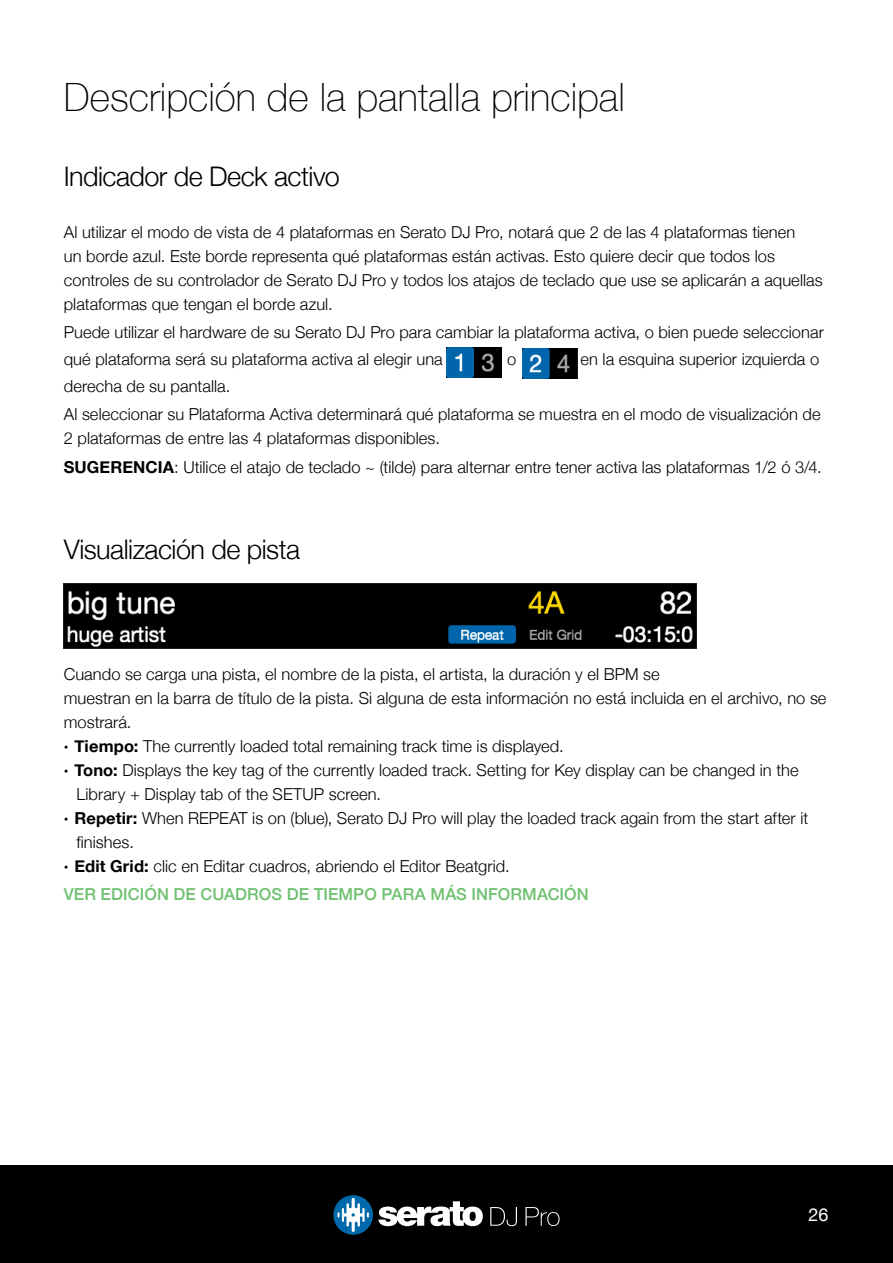
<style>
.page{position:relative;width:893px;height:1263px;background:#fff}
.page>*{position:absolute;margin:0;border:0;box-sizing:border-box;transform-origin:0 0}
.t1{font:100 39px "Helvetica Neue";color:#000}
.t2{font:300 27px "Helvetica Neue";letter-spacing:-.02em;color:#000}
.t3{font:18px "Helvetica Neue";color:#fff}
.t4{font:300 16.5px/24px "Helvetica Neue";letter-spacing:.005em;color:#000}
.s1{font-weight:700}
.s2{font-weight:700;font-size:13.5px}
.s3{font-weight:500;color:#6fc171}
</style>
<div class="page">
<div style="left:0;top:1165px;width:893px;height:98px;background:#000"></div>
<svg style="left:379px;top:1201px;width:104px;height:25px"></svg>
<svg style="left:333px;top:1195px;width:40px;height:40px"></svg>
<svg style="left:525px;top:1207px;width:35px;height:19px"></svg>
<svg style="left:490px;top:1207px;width:27px;height:19px"></svg>
<img style="left:64px;top:583px;width:633px;height:65px">
<img style="left:447px;top:347px;width:54px;height:30px">
<img style="left:522px;top:349px;width:55px;height:29px">
<h1 class="t1" style="left:64px;top:67px;width:563px">Descripción de la pantalla principal</h1>
<h2 class="t2" style="left:64px;top:154px;width:278px">Indicador de Deck activo</h2>
<p class="t4" style="left:64px;top:219px;width:760px">Al utilizar el modo de vista de 4 plataformas en Serato DJ Pro, notará que 2 de las 4 plataformas tienen<br>un borde azul. Este borde representa qué plataformas están activas. Esto quiere decir que todos los controles de su controlador de Serato DJ Pro y todos los atajos de teclado que use se aplicarán a aquellas plataformas que tengan el borde azul.</p>
<p class="t4" style="left:64px;top:318px;width:762px;line-height:27px">Puede utilizar el hardware de su Serato DJ Pro para cambiar la plataforma activa, o bien puede seleccionar qué plataforma será su plataforma activa al elegir una</p>
<p class="t4" style="left:507px;top:346px;width:11px">o</p>
<p class="t4" style="left:580px;top:346px;width:240px">en la esquina superior izquierda o</p>
<p class="t4" style="left:64px;top:371px;width:758px;line-height:28.2px">derecha de su pantalla.<br>Al seleccionar su Plataforma Activa determinará qué plataforma se muestra en el modo de visualización de</p>
<p class="t4" style="left:64px;top:423px;width:759px;line-height:28.2px">2 plataformas de entre las 4 plataformas disponibles.<br><span class="s1">SUGERENCIA</span>: Utilice el atajo de teclado ~ (tilde) para alternar entre tener activa las plataformas 1/2 ó 3/4.</p>
<h2 class="t2" style="left:64px;top:527px;width:238px">Visualización de pista</h2>
<p class="t4" style="left:64px;top:660px;width:764px">Cuando se carga una pista, el nombre de la pista, el artista, la duración y el BPM se<br>muestran en la barra de título de la pista. Si alguna de esta información no está incluida en el archivo, no se mostrará.</p>
<p class="t4" style="left:64px;top:732px;width:501px"><span class="s2">•</span> <span class="s1">Tiempo:</span> The currently loaded total remaining track time is displayed.</p>
<p class="t4" style="left:77px;top:756px;width:724px;text-indent:-13px"><span class="s2">•</span> <span class="s1">Tono:</span> Displays the key tag of the currently loaded track. Setting for Key display can be changed in the<br>Library + Display tab of the SETUP screen.</p>
<p class="t4" style="left:77px;top:804px;width:733px;text-indent:-13px"><span class="s2">•</span> <span class="s1">Repetir:</span> When REPEAT is on (blue), Serato DJ Pro will play the loaded track again from the start after it finishes.</p>
<p class="t4" style="left:64px;top:850px;width:527px;line-height:28.2px"><span class="s2">•</span> <span class="s1">Edit Grid:</span> clic en Editar cuadros, abriendo el Editor Beatgrid.<br><span class="s3">VER EDICIÓN DE CUADROS DE TIEMPO PARA MÁS INFORMACIÓN</span></p>
<p class="t3" style="left:808px;top:1202px;width:22px">26</p>
</div>
